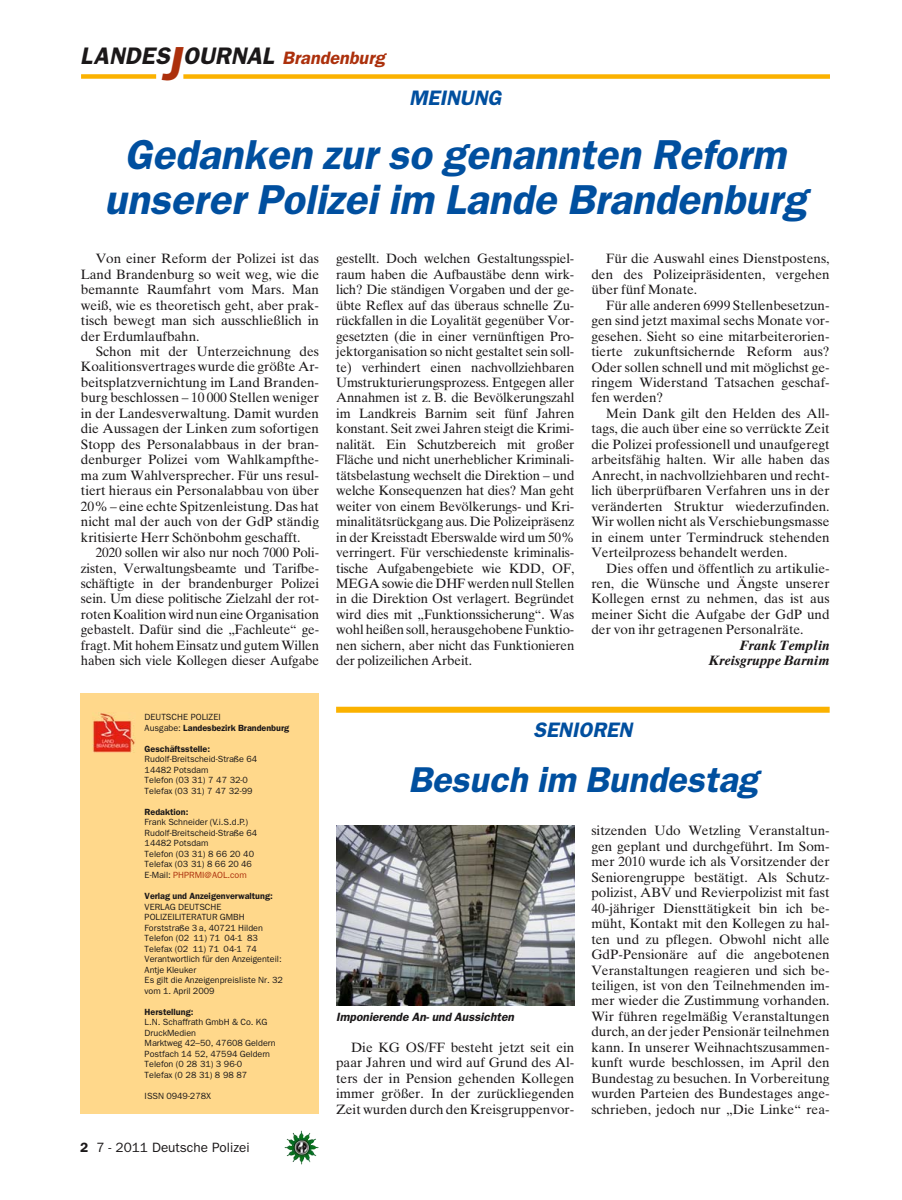
<style>
.page{position:relative;width:902px;height:1200px;background:#fff}
.page>*{position:absolute;margin:0;border:0;box-sizing:border-box;transform-origin:0 0}
.t1{font:italic 600 42px/45px "Franklin Gothic";color:#004f9f;text-align:center}
.t2{font:italic 600 36px "Franklin Gothic";color:#004f9f}
.t3{font:italic 600 24px "Franklin Gothic";color:#1b1819}
.t4{font:italic 600 21px "Franklin Gothic";color:#004f9f}
.t5{font:13.5px/15.5px "Times Ten";color:#1b1819;text-align:justify}
.t6{font:italic 700 13.5px/15.5px "Times Ten";color:#1b1819;text-align:right}
.t7{font:13.5px "Franklin Gothic";color:#1b1819}
.t8{font:italic 600 12px "Franklin Gothic";color:#1b1819}
.t9{font:9px/10.5px "Franklin Gothic";color:#1b1819}
.t10{font:600 9px "Franklin Gothic";color:#1b1819}
.s1{font-size:48px;color:#ac300c}
.s2{font-size:18px;color:#ac300c}
.s3{font-weight:600}
.s4{color:#ac300c}
</style>
<div class="page">
<img style="left:287px;top:1132px;width:31px;height:32px">
<div style="left:81px;top:693px;width:238px;height:420px;background:#ffd88b"></div>
<img style="left:92px;top:712px;width:43px;height:40px">
<div style="left:81px;top:74px;width:75px;height:5px;background:#fbb200"></div>
<div style="left:183px;top:74px;width:646px;height:5px;background:#fbb200"></div>
<div style="left:336px;top:706px;width:493px;height:6px;background:#fbb200"></div>
<img style="left:336px;top:825px;width:238px;height:180px">
<h3 class="t3" style="left:80px;top:48px;width:306px">LANDES<span class="s1">J</span>OURNAL <span class="s2">Brandenburg</span></h3>
<h3 class="t4" style="left:409px;top:90px;width:97px">MEINUNG</h3>
<h1 class="t1" style="left:104px;top:136px;width:703px">Gedanken zur so genannten Reform unserer Polizei im Lande Brandenburg</h1>
<p class="t5" style="left:81px;top:252px;width:240px;text-indent:15px">Von einer Reform der Polizei ist das Land Brandenburg so weit weg, wie die bemannte Raumfahrt vom Mars. Man weiß, wie es theoretisch geht, aber prak&shy;tisch bewegt man sich ausschließlich in der Erdumlaufbahn.</p>
<p class="t5" style="left:81px;top:345px;width:240px;text-indent:15px">Schon mit der Unterzeichnung des Koalitionsvertrages wurde die größte Ar&shy;beitsplatzvernichtung im Land Branden&shy;burg beschlossen – 10 000 Stellen weniger in der Landesverwaltung. Damit wurden die Aussagen der Linken zum sofortigen Stopp des Personalabbaus in der bran&shy;denburger Polizei vom Wahlkampfthe&shy;ma zum Wahlversprecher. Für uns resul&shy;tiert hieraus ein Personalabbau von über 20% – eine echte Spitzenleistung. Das hat nicht mal der auch von der GdP ständig kritisierte Herr Schönbohm geschafft.</p>
<p class="t5" style="left:81px;top:546px;width:240px;text-indent:15px">2020 sollen wir also nur noch 7000 Poli - zisten, Verwaltungsbeamte und Tarifbe&shy;schäftigte in der brandenburger Polizei sein. Um diese politische Zielzahl der rot&shy;roten Koalition wird nun eine Organisa tion gebastelt. Dafür sind die „Fachleute“ ge&shy;fragt. Mit hohem Einsatz und gutem Willen haben sich viele Kollegen dieser Aufgabe</p>
<p class="t5" style="left:336px;top:252px;width:240px">gestellt. Doch welchen Gestaltungsspiel&shy;raum haben die Aufbaustäbe denn wirk&shy;lich? Die ständigen Vorgaben und der ge&shy;übte Reflex auf das überaus schnelle Zu&shy;rückfallen in die Loyalität gegenüber Vor&shy;gesetzten (die in einer vernünftigen Pro&shy;jektorganisation so nicht gestaltet sein soll&shy;te) verhindert einen nachvollziehbaren Umstrukturierungsprozess. Entgegen aller Annahmen ist z. B. die Bevölkerungszahl im Landkreis Barnim seit fünf Jahren konstant. Seit zwei Jahren steigt die Krimi&shy;nalität. Ein Schutzbereich mit großer Fläche und nicht unerheblicher Kriminali&shy;tätsbelastung wechselt die Direktion – und welche Konsequenzen hat dies? Man geht weiter von einem Bevölkerungs- und Kri&shy;minalitätsrückgang aus. Die Polizeipräsenz in der Kreisstadt Eberswalde wird um 50% verringert. Für verschiedenste kriminalis - tische Aufgabengebiete wie KDD, OF, MEGA sowie die DHF werden null Stellen in die Direktion Ost verlagert. Begründet wird dies mit „Funktionssicherung“. Was wohl heißen soll, herausgehobene Funktio&shy;nen sichern, aber nicht das Funktionieren der polizeilichen Arbeit.</p>
<p class="t5" style="left:591px;top:252px;width:240px;text-indent:15px">Für die Auswahl eines Dienstpostens, den des Polizeipräsidenten, vergehen über fünf Monate.</p>
<p class="t5" style="left:591px;top:298px;width:240px;text-indent:15px">Für alle anderen 6999 Stellenbesetzun&shy;gen sind jetzt maximal sechs Monate vor&shy;gesehen. Sieht so eine mitarbeiterorien&shy;tierte zukunftsichernde Reform aus?<br>Oder sollen schnell und mit möglichst ge&shy;ringem Widerstand Tatsachen geschaf&shy;fen werden?</p>
<p class="t5" style="left:591px;top:407px;width:240px;text-indent:15px">Mein Dank gilt den Helden des All&shy;tags, die auch über eine so verrückte Zeit die Polizei professionell und unaufgeregt arbeitsfähig halten. Wir alle haben das Anrecht, in nachvollziehbaren und recht&shy;lich überprüfbaren Verfahren uns in der veränderten Struktur wiederzufinden.<br>Wir wollen nicht als Verschiebungsmasse in einem unter Termindruck stehenden Verteilprozess behandelt werden.</p>
<p class="t5" style="left:591px;top:561px;width:240px;text-indent:15px">Dies offen und öffentlich zu artikulie&shy;ren, die Wünsche und Ängste unserer Kollegen ernst zu nehmen, das ist aus meiner Sicht die Aufgabe der GdP und der von ihr getragenen Personalräte.</p>
<p class="t6" style="left:708px;top:638px;width:122px">Frank Templin<br>Kreisgruppe Barnim</p>
<p class="t9" style="left:145px;top:712px;width:146px">DEUTSCHE POLIZEI<br>Ausgabe: <span class="s3">Landesbezirk Brandenburg</span></p>
<p class="t10" style="left:145px;top:745px;width:67px">Geschäftsstelle:</p>
<p class="t9" style="left:145px;top:754px;width:114px">Rudolf-Breitscheid-Straße 64<br>14482 Potsdam<br>Telefon (03 31) 7 47 32-0<br>Telefax (03 31) 7 47 32-99</p>
<p class="t10" style="left:145px;top:808px;width:45px">Redaktion:</p>
<p class="t9" style="left:145px;top:817px;width:114px">Frank Schneider (V.i.S.d.P.)<br>Rudolf-Breitscheid-Straße 64<br>14482 Potsdam<br>Telefon (03 31) 8 66 20 40<br>Telefax (03 31) 8 66 20 46<br>E-Mail: <span class="s4">PHPRMI@AOL.com</span></p>
<p class="t10" style="left:145px;top:892px;width:130px">Verlag und Anzeigenverwaltung:</p>
<p class="t9" style="left:145px;top:901px;width:140px">VERLAG DEUTSCHE<br>POLIZEILITERATUR GMBH<br>Forststraße 3 a, 40721 Hilden<br>Telefon (02 11) 71 04-1 83<br>Telefax (02 11) 71 04-1 74<br>Verantwortlich für den Anzeigenteil:<br>Antje Kleuker<br>Es gilt die Anzeigenpreisliste Nr. 32 vom 1. April 2009</p>
<p class="t10" style="left:145px;top:1008px;width:50px">Herstellung:</p>
<p class="t9" style="left:145px;top:1017px;width:132px">L.N. Schaffrath GmbH &amp; Co. KG<br>DruckMedien<br>Marktweg 42–50, 47608 Geldern<br>Postfach 14 52, 47594 Geldern<br>Telefon (0 28 31) 3 96-0<br>Telefax (0 28 31) 8 98 87</p>
<p class="t9" style="left:145px;top:1090px;width:68px">ISSN 0949-278X</p>
<p class="t7" style="left:80px;top:1142px;width:171px"><span class="s3">2</span> 7 - 2011 Deutsche Polizei</p>
<h3 class="t4" style="left:533px;top:722px;width:104px">SENIOREN</h3>
<h2 class="t2" style="left:408px;top:766px;width:351px">Besuch im Bundestag</h2>
<p class="t8" style="left:336px;top:1012px;width:181px">Imponierende An- und Aussichten</p>
<p class="t5" style="left:336px;top:1040px;width:240px;text-indent:15px">Die KG OS/FF besteht jetzt seit ein paar Jahren und wird auf Grund des Al&shy;ters der in Pension gehenden Kollegen immer größer. In der zurückliegenden Zeit wurden durch den Kreisgruppenvor-</p>
<p class="t5" style="left:591px;top:824px;width:240px">sitzenden Udo Wetzling Veranstaltun&shy;gen geplant und durchgeführt. Im Som&shy;mer 2010 wurde ich als Vorsitzender der Seniorengruppe bestätigt. Als Schutz&shy;polizist, ABV und Revierpolizist mit fast 40-jähriger Diensttätigkeit bin ich be&shy;müht, Kontakt mit den Kollegen zu hal&shy;ten und zu pflegen. Obwohl nicht alle GdP-Pensionäre auf die angebotenen Veranstaltungen reagieren und sich be&shy;teiligen, ist von den Teilnehmenden im&shy;mer wieder die Zustimmung vorhanden.<br>Wir führen regelmäßig Veranstaltungen durch, an der jeder Pensionär teilnehmen kann. In unserer Weihnachtszusammen&shy;kunft wurde beschlossen, im April den Bundestag zu besuchen. In Vorbereitung wurden Parteien des Bundestages ange&shy;schrieben, jedoch nur „Die Linke“ rea-</p>
</div>
